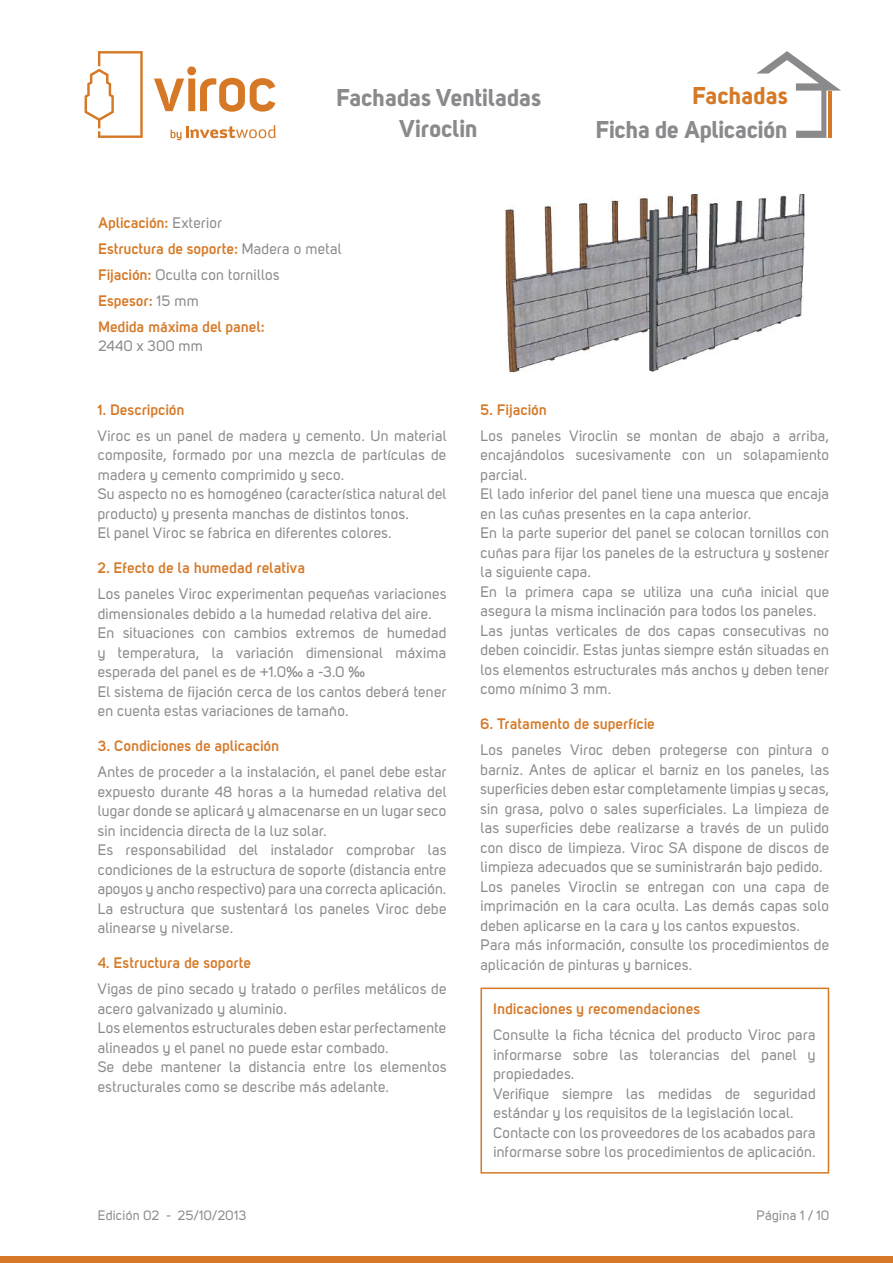
<style>
.page{position:relative;width:893px;height:1263px;background:#fff}
.page>*{position:absolute;margin:0;border:0;box-sizing:border-box;transform-origin:0 0}
.t1{font:24px/31.5px "Uni Sans Bold";letter-spacing:-.005em;color:#8a8a8d;text-align:center}
.t2{font:24px "Uni Sans Bold";letter-spacing:.005em;color:#d67927}
.t3{font:15px/19.5px "Uni Sans Regular";letter-spacing:.015em;color:#8a8a8d}
.t4{font:700 15px/25.8px "Uni Sans Semi";letter-spacing:.015em;color:#d67927}
.t5{font:13.5px "Uni Sans Regular";letter-spacing:.015em;color:#8a8a8d}
.s1{font-family:"Uni Sans Regular";font-weight:400;color:#8a8a8d}
.s2{font-family:"Uni Sans Semi";font-weight:700;color:#d67927}
</style>
<div class="page">
<svg style="left:85px;top:51px;width:58px;height:87px"></svg>
<svg style="left:154px;top:66px;width:121px;height:46px"></svg>
<svg style="left:171px;top:125px;width:105px;height:16px"></svg>
<svg style="left:756px;top:51px;width:85px;height:87px"></svg>
<hr style="left:828px;top:92px;width:4px;height:46px;background:#d67927">
<div style="left:0;top:1257px;width:893px;height:6px;background:#d67927"></div>
<img style="left:505px;top:194px;width:299px;height:178px">
<div style="left:480px;top:988px;width:349px;height:186px;border:2px solid #d67927"></div>
<h1 class="t1" style="left:337px;top:82px;width:206px">Fachadas Ventiladas<br>Viroclin</h1>
<p class="t4" style="left:98px;top:212px;width:245px">Aplicación: <span class="s1">Exterior<br></span>Estructura de soporte: <span class="s1">Madera o metal</span></p>
<p class="t3" style="left:98px;top:267px;width:183px"><span class="s2">Fijación:</span> Oculta con tornillos</p>
<p class="t4" style="left:98px;top:290px;width:168px">Espesor: <span class="s1">15 mm<br></span>Medida máxima del panel:</p>
<p class="t3" style="left:98px;top:338px;width:106px">2440 x 300 mm</p>
<h1 class="t2" style="left:693px;top:82px;width:97px">Fachadas</h1>
<h1 class="t1" style="left:596px;top:114px;width:193px">Ficha de Aplicación</h1>
<p class="t4" style="left:98px;top:399px;width:89px">1. Descripción</p>
<p class="t3" style="left:98px;top:428px;width:350px">Viroc es un panel de madera y cemento. Un material composite, formado por una mezcla de partículas de madera y cemento comprimido y seco.<br>Su aspecto no es homogéneo (característica natural del producto) y presenta manchas de distintos tonos.<br>El panel Viroc se fabrica en diferentes colores.</p>
<p class="t4" style="left:98px;top:557px;width:209px">2. Efecto de la humedad relativa</p>
<p class="t3" style="left:98px;top:586px;width:350px">Los paneles Viroc experimentan pequeñas variaciones dimensionales debido a la humedad relativa del aire.<br>En situaciones con cambios extremos de humedad y temperatura, la variación dimensional máxima esperada del panel es de +1.0‰ a -3.0 ‰<br>El sistema de fijación cerca de los cantos deberá tener en cuenta estas variaciones de tamaño.</p>
<p class="t4" style="left:98px;top:735px;width:183px">3. Condiciones de aplicación</p>
<p class="t3" style="left:98px;top:764px;width:350px">Antes de proceder a la instalación, el panel debe estar expuesto durante 48 horas a la humedad relativa del lugar donde se aplicará y almacenarse en un lugar seco sin incidencia directa de la luz solar.<br>Es responsabilidad del instalador comprobar las condiciones de la estructura de soporte (distancia entre apoyos y ancho respectivo) para una correcta aplicación.<br>La estructura que sustentará los paneles Viroc debe alinearse y nivelarse.</p>
<p class="t4" style="left:98px;top:952px;width:155px">4. Estructura de soporte</p>
<p class="t3" style="left:98px;top:981px;width:350px">Vigas de pino secado y tratado o perfiles metálicos de acero galvanizado y aluminio.<br>Los elementos estructurales deben estar perfectamente alineados y el panel no puede estar combado.<br>Se debe mantener la distancia entre los elementos estructurales como se describe más adelante.</p>
<p class="t5" style="left:98px;top:1211px;width:150px">Edición 02 - 25/10/2013</p>
<p class="t4" style="left:480px;top:399px;width:68px">5. Fijación</p>
<p class="t3" style="left:480px;top:428px;width:350px">Los paneles Viroclin se montan de abajo a arriba, encajándolos sucesivamente con un solapamiento parcial.<br>El lado inferior del panel tiene una muesca que encaja en las cuñas presentes en la capa anterior.<br>En la parte superior del panel se colocan tornillos con cuñas para fijar los paneles de la estructura y sostener la siguiente capa.<br>En la primera capa se utiliza una cuña inicial que asegura la misma inclinación para todos los paneles.<br>Las juntas verticales de dos capas consecutivas no deben coincidir. Estas juntas siempre están situadas en los elementos estructurales más anchos y deben tener como mínimo 3 mm.</p>
<p class="t4" style="left:480px;top:713px;width:176px">6. Tratamento de superfície</p>
<p class="t3" style="left:480px;top:742px;width:350px">Los paneles Viroc deben protegerse con pintura o barniz. Antes de aplicar el barniz en los paneles, las superficies deben estar completamente limpias y secas, sin grasa, polvo o sales superficiales. La limpieza de las superficies debe realizarse a través de un pulido con disco de limpieza. Viroc SA dispone de discos de limpieza adecuados que se suministrarán bajo pedido.<br>Los paneles Viroclin se entregan con una capa de imprimación en la cara oculta. Las demás capas solo deben aplicarse en la cara y los cantos expuestos.<br>Para más información, consulte los procedimientos de aplicación de pinturas y barnices.</p>
<p class="t4" style="left:493px;top:998px;width:208px">Indicaciones y recomendaciones</p>
<p class="t3" style="left:493px;top:1027px;width:324px">Consulte la ficha técnica del producto Viroc para informarse sobre las tolerancias del panel y propiedades.<br>Verifique siempre las medidas de seguridad estándar y los requisitos de la legislación local.<br>Contacte con los proveedores de los acabados para informarse sobre los procedimientos de aplicación.</p>
<p class="t5" style="left:756px;top:1211px;width:74px">Página 1 / 10</p>
</div>
